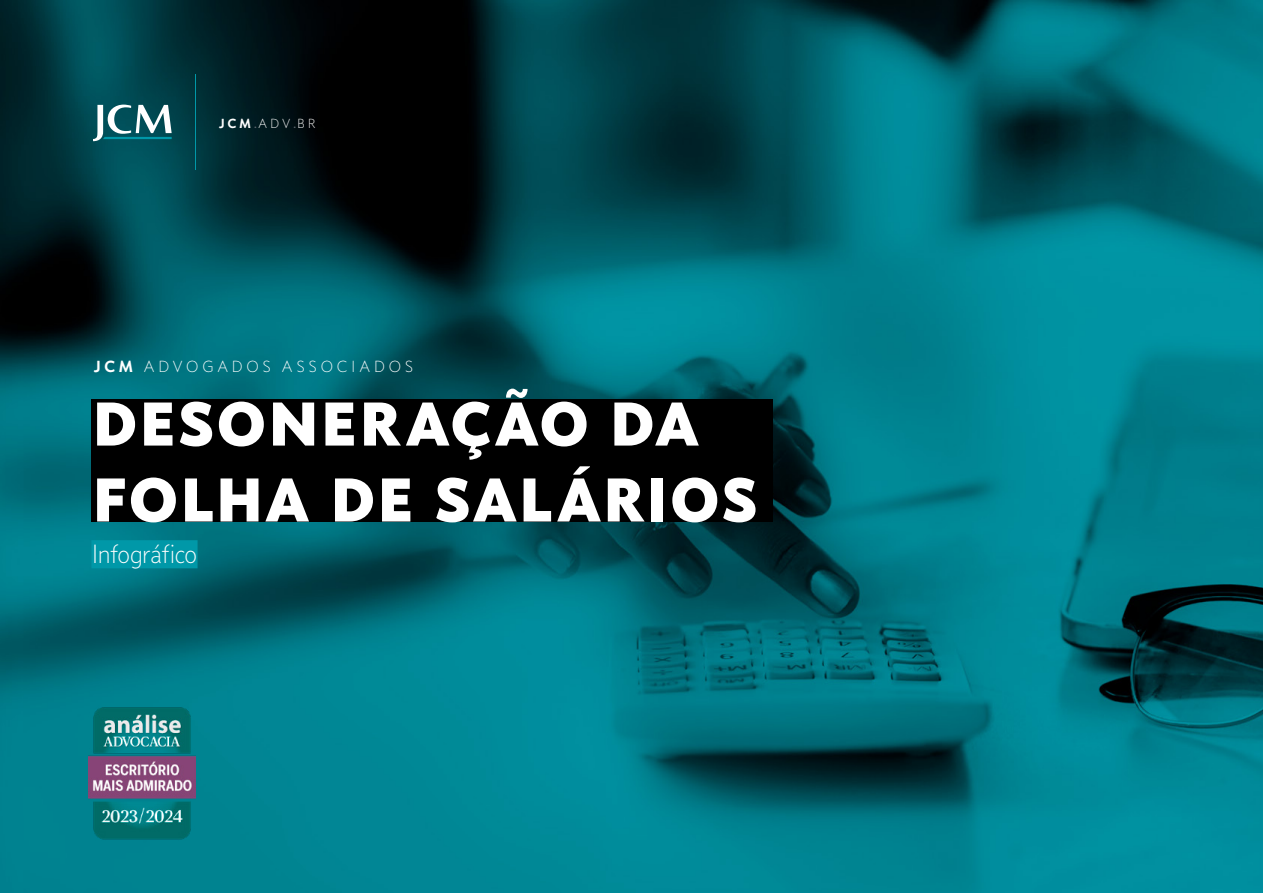
<style>
.page{position:relative;width:1263px;height:893px;background:#fff}
.page>*{position:absolute;margin:0;border:0;box-sizing:border-box;transform-origin:0 0}
.t1{font:63.3px/75.9px "Concourse C7";letter-spacing:-.01em;color:#fff}
.t2{font:27px "Concourse T2";letter-spacing:-.035em;color:#fff}
.t3{font:16.5px "Concourse C2";letter-spacing:.15em;color:#fff}
.t4{font:13.5px "Concourse C2";color:#fff}
.s1{font-weight:700}
.s2{font-family:"Concourse T3";font-size:15px;color:#606a70}
</style>
<div class="page">
<img style="left:0;top:0;width:1263px;height:893px">
<div style="left:91px;top:399px;width:682px;height:122px;background:#000"></div>
<div style="left:91px;top:540px;width:107px;height:28px;background:#0098a8"></div>
<hr style="left:195px;top:75px;width:1px;height:95px;background:#0098a8">
<svg style="left:93px;top:105px;width:79px;height:36px"></svg>
<img style="left:88px;top:706px;width:108px;height:134px">
<p class="t4" style="left:218px;top:116px;width:99px"><span class="s1">JCM</span><span class="s2">.</span>ADV<span class="s2">.</span>BR</p>
<p class="t3" style="left:93px;top:357px;width:322px"><span class="s1">JCM</span> ADVOGADOS ASSOCIADOS</p>
<p class="t1" style="left:91px;top:385px;width:669px">DESONERAÇÃO DA<br>FOLHA DE SALÁRIOS</p>
<p class="t2" style="left:91px;top:539px;width:108px">Infográfico</p>
</div>
